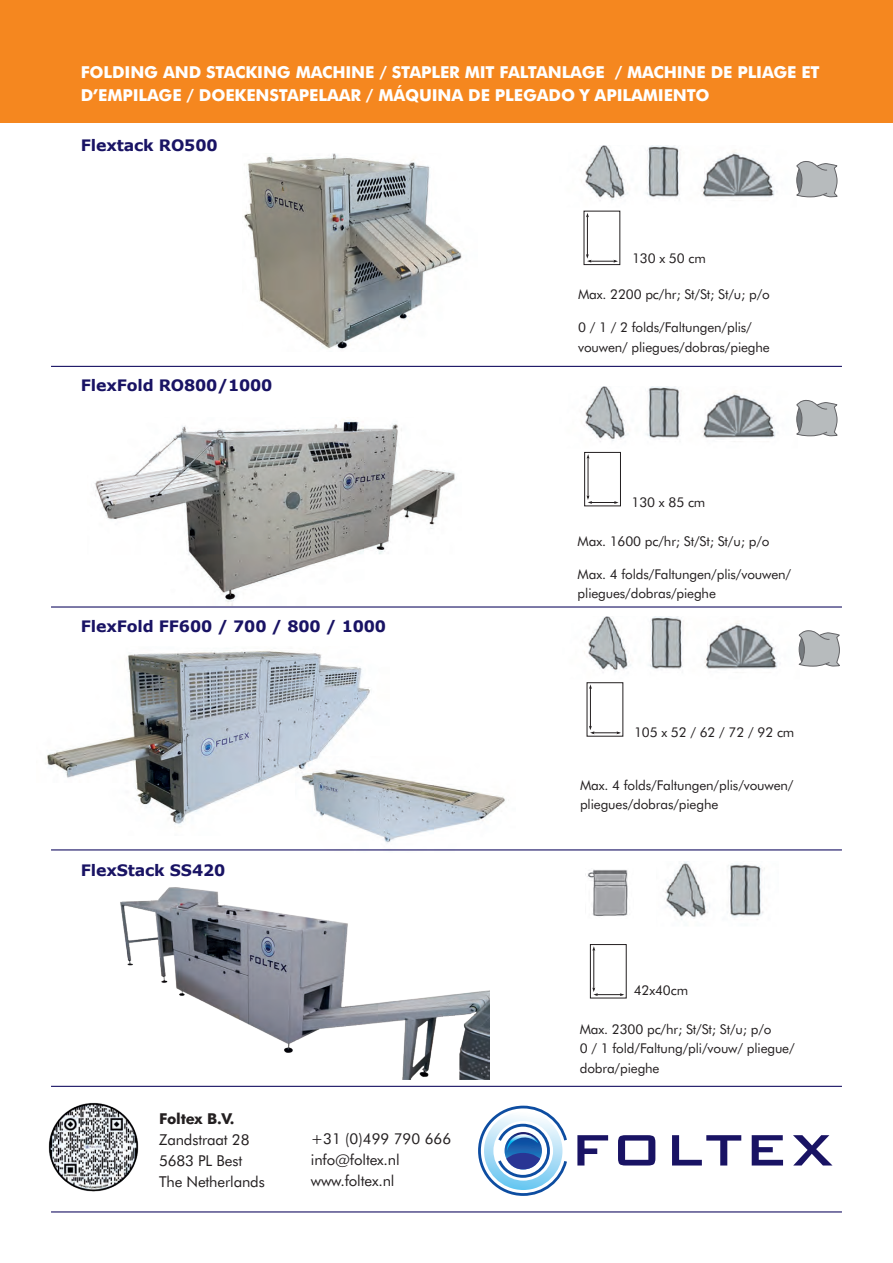
<style>
.page{position:relative;width:893px;height:1263px;background:#fff}
.page>*{position:absolute;margin:0;border:0;box-sizing:border-box;transform-origin:0 0}
.t1{font:500 58.8px "Bank Gothic BT";letter-spacing:.03em;color:#191364}
.t2{font:700 16.5px/22.5px "Futura BT";letter-spacing:-.01em;color:#fff}
.t3{font:700 15.75px "Verdana";letter-spacing:-.01em;color:#191364}
.t4{font:15px/21px "Futura BT";letter-spacing:-.01em;color:#231f20}
.t5{font:700 15px "Futura BT";letter-spacing:-.01em;color:#231f20}
.t6{font:13.5px/19.5px "Futura BT";letter-spacing:-.01em;color:#231f20}
</style>
<div class="page">
<div style="left:0;top:0;width:893px;height:122px;background:#f5871f"></div>
<img style="left:120px;top:887px;width:370px;height:193px">
<img style="left:243px;top:153px;width:219px;height:196px">
<svg style="left:478px;top:1105px;width:89px;height:91px"></svg>
<hr style="left:51px;top:366px;width:791px;height:1px;background:#191364">
<hr style="left:51px;top:849px;width:791px;height:1px;background:#191364">
<hr style="left:51px;top:1211px;width:791px;height:1px;background:#191364">
<img style="left:585px;top:145px;width:190px;height:56px">
<img style="left:585px;top:386px;width:193px;height:56px">
<img style="left:588px;top:617px;width:190px;height:56px">
<img style="left:665px;top:861px;width:100px;height:59px">
<img style="left:587px;top:869px;width:41px;height:47px">
<hr style="left:51px;top:606px;width:791px;height:2px;background:#191364">
<hr style="left:51px;top:1086px;width:791px;height:1px;background:#191364">
<div style="left:590px;top:944px;width:37px;height:54px;border:1px solid #231f20"></div>
<hr style="left:593px;top:950px;width:1px;height:40px;background:#231f20">
<svg style="left:592px;top:987px;width:32px;height:9px"></svg>
<hr style="left:587px;top:216px;width:1px;height:41px;background:#231f20">
<svg style="left:586px;top:254px;width:32px;height:9px"></svg>
<div style="left:584px;top:452px;width:37px;height:54px;border:1px solid #231f20"></div>
<hr style="left:588px;top:458px;width:1px;height:40px;background:#231f20">
<svg style="left:587px;top:495px;width:32px;height:9px"></svg>
<hr style="left:590px;top:688px;width:1px;height:40px;background:#231f20">
<svg style="left:589px;top:726px;width:32px;height:8px"></svg>
<img style="left:94px;top:420px;width:361px;height:185px">
<svg style="left:796px;top:161px;width:42px;height:37px;background:#b4b7b9"></svg>
<svg style="left:796px;top:400px;width:42px;height:37px;background:#b4b7b9"></svg>
<svg style="left:798px;top:630px;width:42px;height:37px;background:#b4b7b9"></svg>
<img style="left:47px;top:650px;width:323px;height:174px">
<img style="left:296px;top:757px;width:219px;height:94px">
<img style="left:48px;top:1102px;width:91px;height:90px">
<p class="t2" style="left:81px;top:61px;width:740px">FOLDING AND STACKING MACHINE / STAPLER MIT FALTANLAGE / MACHINE DE PLIAGE ET<br>D’EMPILAGE / DOEKENSTAPELAAR / MÁQUINA DE PLEGADO Y APILAMIENTO</p>
<p class="t3" style="left:81px;top:135px;width:138px">Flextack RO500</p>
<p class="t3" style="left:81px;top:375px;width:193px">FlexFold RO800/1000</p>
<p class="t3" style="left:81px;top:616px;width:307px">FlexFold FF600 / 700 / 800 / 1000</p>
<p class="t3" style="left:81px;top:860px;width:146px">FlexStack SS420</p>
<p class="t5" style="left:159px;top:1109px;width:77px">Foltex B.V.</p>
<p class="t4" style="left:159px;top:1129px;width:107px">Zandstraat 28<br>5683 PL Best<br>The Netherlands</p>
<p class="t4" style="left:311px;top:1128px;width:142px">+31 (0)499 790 666 info@foltex.nl www.foltex.nl</p>
<p class="t6" style="left:632px;top:249px;width:75px">130 x 50 cm</p>
<p class="t6" style="left:578px;top:285px;width:193px">Max. 2200 pc/hr; St/St; St/u; p/o</p>
<p class="t6" style="left:578px;top:318px;width:193px">0 / 1 / 2 folds/Faltungen/plis/ vouwen/ pliegues/dobras/pieghe</p>
<p class="t6" style="left:632px;top:492px;width:75px">130 x 85 cm</p>
<p class="t6" style="left:578px;top:531px;width:193px">Max. 1600 pc/hr; St/St; St/u; p/o</p>
<p class="t6" style="left:578px;top:564px;width:215px">Max. 4 folds/Faltungen/plis/vouwen/ pliegues/dobras/pieghe</p>
<p class="t6" style="left:634px;top:722px;width:162px">105 x 52 / 62 / 72 / 92 cm</p>
<p class="t6" style="left:580px;top:775px;width:215px">Max. 4 folds/Faltungen/plis/vouwen/ pliegues/dobras/pieghe</p>
<p class="t6" style="left:634px;top:980px;width:56px">42x40cm</p>
<p class="t6" style="left:580px;top:1019px;width:216px">Max. 2300 pc/hr; St/St; St/u; p/o<br>0 / 1 fold/Faltung/pli/vouw/ pliegue/ dobra/pieghe</p>
<h1 class="t1" style="left:570px;top:1118px;width:264px">FOLTEX</h1>
</div>
